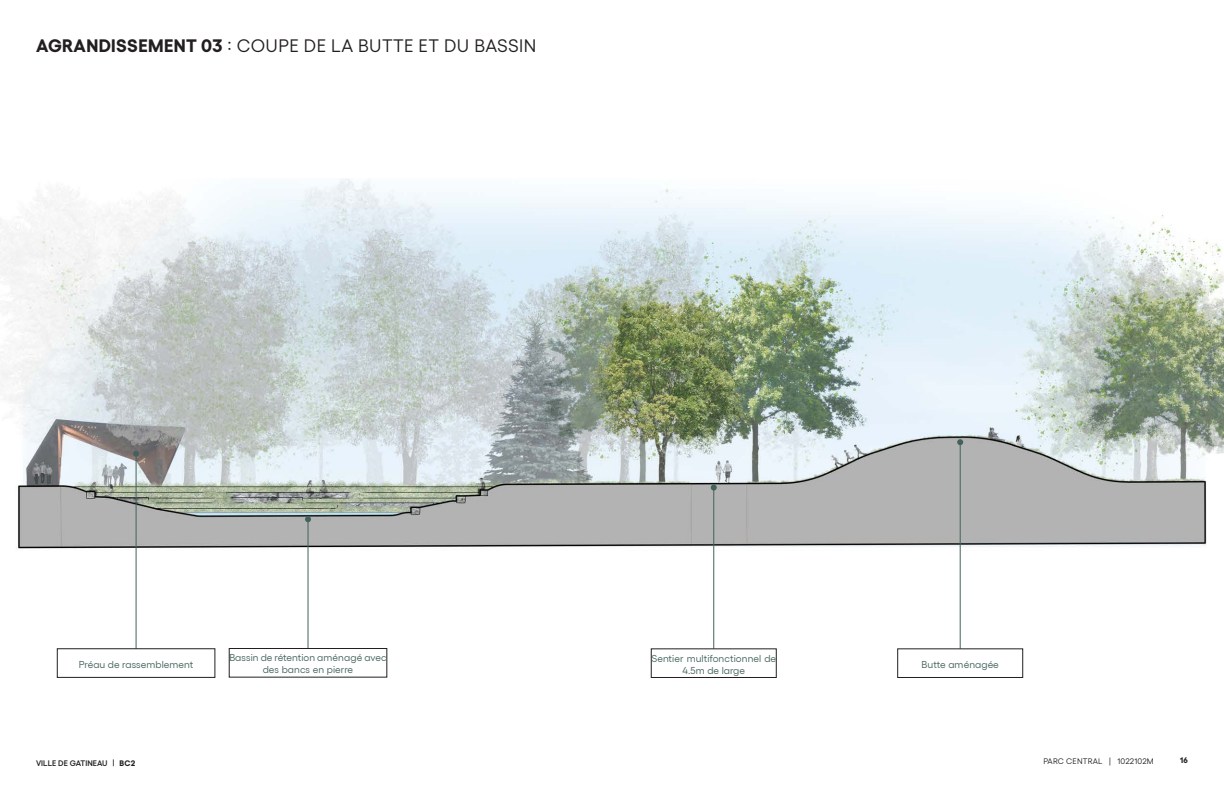
<style>
.page{position:relative;width:1224px;height:792px;background:#fff}
.page>*{position:absolute;margin:0;border:0;box-sizing:border-box;transform-origin:0 0}
.PAGE_TITRE{font:18px "Gellix";letter-spacing:.02em;color:#231f20}
.PAGE_TEXTE-CADRE{font:10px/12px "Gellix";letter-spacing:.01em;color:#43625b;text-align:center}
.t1{font:8px "Gellix";letter-spacing:.025em;color:#231f20}
.t2{font:600 8px "Gellix";letter-spacing:.01em;color:#231f20}
.t3{font:700 8px "Gellix";color:#231f20}
.s1{font-weight:700}
.s2{font-size:7px}
</style>
<div class="page">
<img style="left:0;top:179px;width:1224px;height:392px">
<hr style="left:960px;top:442px;width:1px;height:207px;background:#43625b">
<svg style="left:957px;top:439px;width:6px;height:6px"></svg>
<hr style="left:713px;top:488px;width:1px;height:161px;background:#43625b">
<svg style="left:711px;top:485px;width:6px;height:6px"></svg>
<hr style="left:308px;top:519px;width:1px;height:130px;background:#43625b">
<svg style="left:305px;top:516px;width:6px;height:6px"></svg>
<hr style="left:136px;top:454px;width:1px;height:195px;background:#43625b">
<svg style="left:133px;top:451px;width:6px;height:6px"></svg>
<div style="left:57px;top:649px;width:158px;height:29px;border:1px solid #231f20"></div>
<div style="left:229px;top:648px;width:158px;height:29px;border:1px solid #231f20"></div>
<div style="left:651px;top:649px;width:125px;height:29px;border:1px solid #231f20"></div>
<div style="left:898px;top:649px;width:125px;height:29px;border:1px solid #231f20"></div>
<p class="PAGE_TITRE" style="left:36px;top:32px;width:502px"><span class="s1">AGRANDISSEMENT 03</span> : COUPE DE LA BUTTE ET DU BASSIN</p>
<p class="PAGE_TEXTE-CADRE" style="left:79px;top:657px;width:116px">Préau de rassemblement</p>
<p class="PAGE_TEXTE-CADRE" style="left:229px;top:651px;width:159px">Bassin de rétention aménagé avec des bancs en pierre</p>
<p class="PAGE_TEXTE-CADRE" style="left:651px;top:651px;width:126px">Sentier multifonctionnel de<br>4.5m de large</p>
<p class="PAGE_TEXTE-CADRE" style="left:922px;top:657px;width:79px">Butte aménagée</p>
<p class="t2" style="left:36px;top:757px;width:101px">VILLE DE GATINEAU <span class="s2">|</span> <span class="s1">BC2</span></p>
<p class="t1" style="left:1044px;top:755px;width:112px">PARC CENTRAL | 1022102M</p>
<p class="t3" style="left:1180px;top:754px;width:9px">16</p>
</div>
